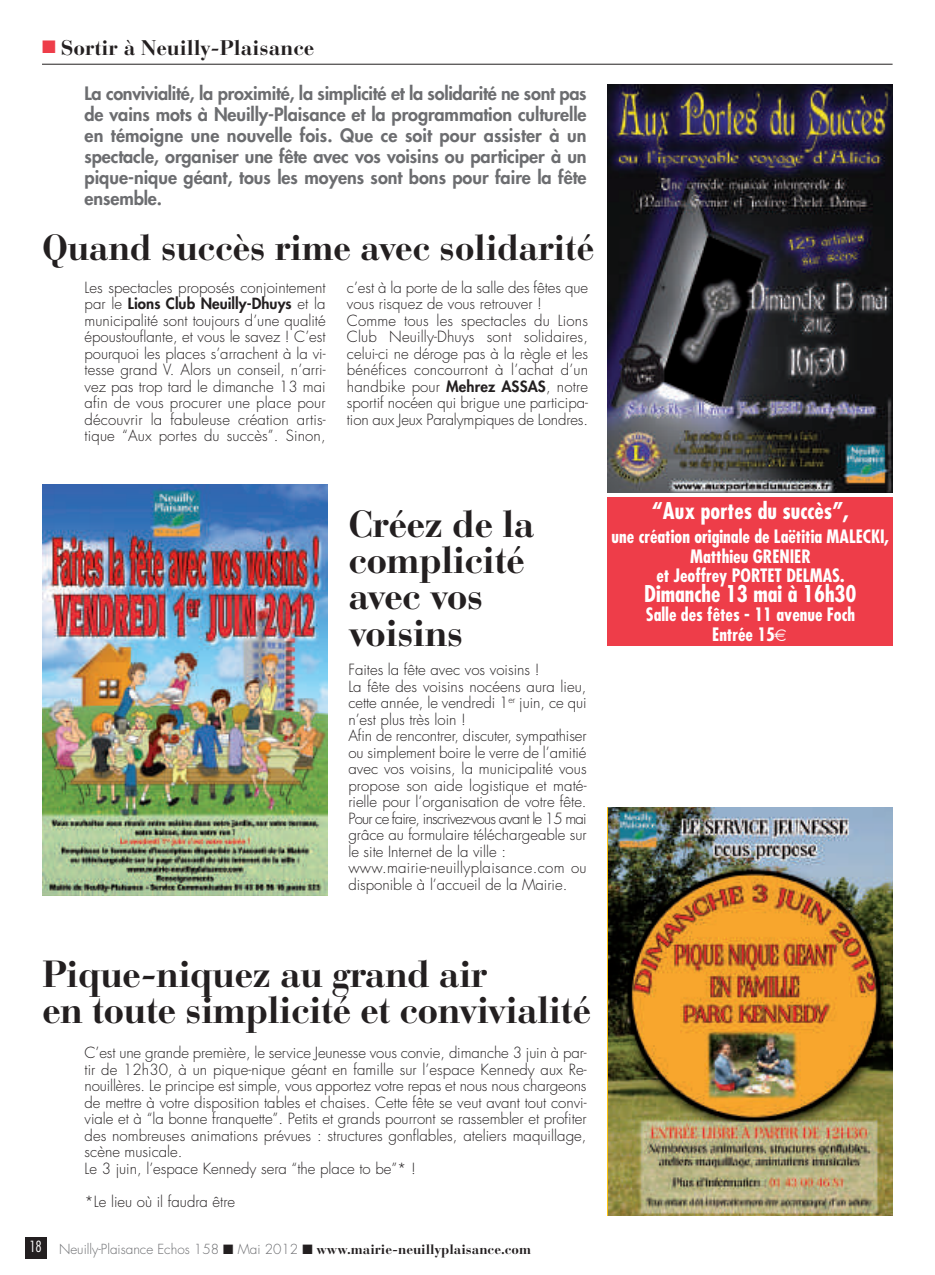
<style>
.page{position:relative;width:935px;height:1275px;background:#fff}
.page>*{position:absolute;margin:0;border:0;box-sizing:border-box;transform-origin:0 0}
.t1{font:37.5px/36px "Bauer Bodoni Bold Os F";letter-spacing:-.02em;color:#231f20}
.t2{font:36px "Bauer Bodoni Bold Os F";letter-spacing:-.015em;color:#231f20}
.t3{font:700 condensed 22.5px "Futura";color:#fff}
.t4{font:21px "Bauer Bodoni Bold Os F";color:#231f20}
.t5{font:800 18px/21px "Futura";color:#6c6d70;text-align:justify}
.t6{font:700 condensed 18px/19.5px "Futura";color:#fff;text-align:center}
.t7{font:300 15px/16.5px "Futura";color:#231f20}
.t8{font:300 13.5px "Futura";color:#6c6d70}
.s1{color:#ee3d49}
.s2{font-weight:800}
.s3{font-stretch:condensed;font-size:15px;color:#fff}
.s4{color:#231f20}
.s5{font-family:"Bauer Bodoni Bold Os F";font-weight:400;color:#231f20}
</style>
<div class="page">
<div style="left:25px;top:1237px;width:21px;height:21px;background:#231f20"></div>
<img style="left:608px;top:807px;width:284px;height:409px">
<img style="left:43px;top:484px;width:284px;height:411px">
<div style="left:608px;top:497px;width:284px;height:149px;background:#ee3d49"></div>
<img style="left:608px;top:85px;width:284px;height:408px">
<hr style="left:42px;top:64px;width:850px;height:1px;background:#231f20">
<h3 class="t4" style="left:42px;top:40px;width:274px"><span class="s1">■</span> Sortir à Neuilly-Plaisance</h3>
<p class="t5" style="left:85px;top:84px;width:503px">La convivialité, la proximité, la simplicité et la solidarité ne sont pas de vains mots à Neuilly-Plaisance et la programmation culturelle en témoigne une nouvelle fois. Que ce soit pour assister à un spectacle, organiser une fête avec vos voisins ou participer à un pique-nique géant, tous les moyens sont bons pour faire la fête ensemble.</p>
<h2 class="t2" style="left:42px;top:233px;width:553px">Quand succès rime avec solidarité</h2>
<p class="t7" style="left:85px;top:280px;width:242px;text-align:justify">Les spectacles proposés conjointement par le <span class="s2">Lions Club Neuilly-Dhuys</span> et la municipalité sont toujours d’une qualité époustouflante, et vous le savez ! C’est pourquoi les places s’arrachent à la vi&shy;tesse grand V. Alors un conseil, n’arri&shy;vez pas trop tard le dimanche 13 mai afin de vous procurer une place pour découvrir la fabuleuse création artis&shy;tique “Aux portes du succès”. Sinon,</p>
<p class="t7" style="left:347px;top:280px;width:242px">c’est à la porte de la salle des fêtes que vous risquez de vous retrouver !<br>Comme tous les spectacles du Lions Club Neuilly-Dhuys sont solidaires, celui-ci ne déroge pas à la règle et les bénéfices concourront à l’achat d’un handbike pour <span class="s2">Mehrez ASSAS</span>, notre sportif nocéen qui brigue une participa&shy;tion aux Jeux Paralympiques de Londres.</p>
<h1 class="t1" style="left:348px;top:510px;width:188px">Créez de la complicité avec vos voisins</h1>
<p class="t7" style="left:348px;top:663px;width:240px">Faites la fête avec vos voisins !<br>La fête des voisins nocéens aura lieu, cette année, le vendredi 1<sup>er</sup> juin, ce qui n’est plus très loin !<br>Afin de rencontrer, discuter, sympathiser ou simplement boire le verre de l’amitié avec vos voisins, la municipalité vous propose son aide logistique et maté&shy;rielle pour l’organisation de votre fête.<br>Pour ce faire, inscrivez-vous avant le 15 mai grâce au formulaire téléchargeable sur le site Internet de la ville : www.mairie-neuillyplaisance.com ou disponible à l’accueil de la Mairie.</p>
<h3 class="t3" style="left:652px;top:501px;width:198px">“Aux portes du succès”,</h3>
<p class="t6" style="left:611px;top:528px;width:279px">une création originale de Laëtitia MALECKI,<br>Matthieu GRENIER<br>et Jeoffrey PORTET DELMAS.</p>
<h3 class="t3" style="left:644px;top:583px;width:214px">Dimanche 13 mai à 16h30</h3>
<p class="t6" style="left:712px;top:606px;width:144px;text-align:left;text-indent:-67px">Salle des fêtes - 11 avenue Foch<br>Entrée 15</p>
<h1 class="t1" style="left:42px;top:960px;width:550px">Pique-niquez au grand air<br>en toute simplicité et convivialité</h1>
<p class="t7" style="left:85px;top:1045px;width:503px">C’est une grande première, le service Jeunesse vous convie, dimanche 3 juin à par&shy;tir de 12h30, à un pique-nique géant en famille sur l’espace Kennedy aux Re&shy;nouillères. Le principe est simple, vous apportez votre repas et nous nous chargeons de mettre à votre disposition tables et chaises. Cette fête se veut avant tout convi&shy;viale et à “la bonne franquette”. Petits et grands pourront se rassembler et profiter des nombreuses animations prévues : structures gonflables, ateliers maquillage, scène musicale.<br>Le 3 juin, l’espace Kennedy sera “the place to be”* !</p>
<p class="t7" style="left:85px;top:1194px;width:152px">*Le lieu où il faudra être</p>
<p class="t8" style="left:29px;top:1242px;width:503px"><span class="s3">18</span> Neuilly-Plaisance Echos 158 <span class="s4">■</span> Mai 2012 <span class="s4">■</span> <span class="s5">www.mairie-neuillyplaisance.com</span></p>
</div>
